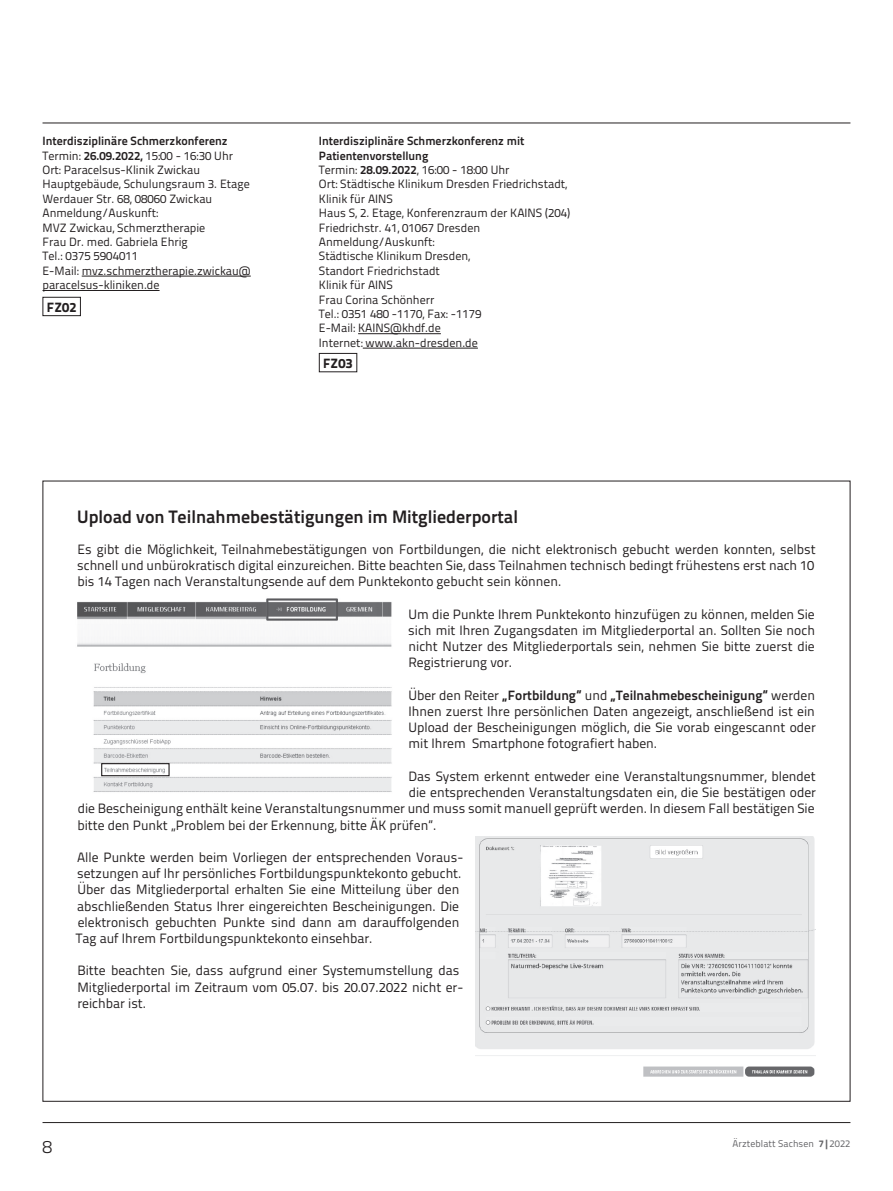
<style>
.page{position:relative;width:893px;height:1191px;background:#fff}
.page>*{position:absolute;margin:0;border:0;box-sizing:border-box;transform-origin:0 0}
.t1{font:700 18px "Titillium Text";color:#231f20}
.t2{font:300 18px "Titillium Text";color:#231f20}
.t3{font:13.5px/16.2px "Titillium Text";color:#231f20;text-align:justify}
.t4{font:800 13.5px "Titillium Text";letter-spacing:.01em;color:#231f20}
.t5{font:12px/14.4px "Titillium Text";color:#231f20}
.t6{font:9.75px "Titillium Text";letter-spacing:.01em;color:#636366}
.s1{font-weight:700}
.s2{font-weight:800}
</style>
<div class="page">
<hr style="left:43px;top:123px;width:807px;height:1px;background:#231f20">
<hr style="left:43px;top:1122px;width:807px;height:1px;background:#231f20">
<hr style="left:82px;top:276px;width:169px;height:1px;background:#231f20">
<hr style="left:43px;top:290px;width:117px;height:1px;background:#231f20">
<hr style="left:358px;top:333px;width:83px;height:1px;background:#231f20">
<hr style="left:363px;top:348px;width:115px;height:1px;background:#231f20">
<div style="left:43px;top:297px;width:38px;height:19px;border:1px solid #231f20"></div>
<div style="left:319px;top:353px;width:38px;height:19px;border:1px solid #231f20"></div>
<img style="left:476px;top:836px;width:339px;height:241px">
<img style="left:77px;top:598px;width:315px;height:194px">
<div style="left:101px;top:763px;width:69px;height:13px;border:1px solid #231f20"></div>
<p class="t5" style="left:43px;top:133px;width:210px"><span class="s1">Interdisziplinäre Schmerzkonferenz<br></span>Termin: <span class="s1">26.09.2022,</span> 15:00 - 16:30 Uhr<br>Ort: Paracelsus-Klinik Zwickau<br>Hauptgebäude, Schulungsraum 3. Etage<br>Werdauer Str. 68, 08060 Zwickau<br>Anmeldung/Auskunft:<br>MVZ Zwickau, Schmerztherapie<br>Frau Dr. med. Gabriela Ehrig<br>Tel.: 0375 5904011<br>E-Mail: mvz.schmerztherapie.zwickau@ paracelsus-kliniken.de</p>
<p class="t5" style="left:319px;top:133px;width:253px"><span class="s1">Interdisziplinäre Schmerzkonferenz mit<br>Patientenvorstellung<br></span>Termin: <span class="s1">28.09.2022</span>, 16:00 - 18:00 Uhr<br>Ort: Städtische Klinikum Dresden Friedrichstadt,<br>Klinik für AINS<br>Haus S, 2. Etage, Konferenzraum der KAINS (204)<br>Friedrichstr. 41, 01067 Dresden<br>Anmeldung/Auskunft:<br>Städtische Klinikum Dresden,<br>Standort Friedrichstadt<br>Klinik für AINS<br>Frau Corina Schönherr<br>Tel.: 0351 480 -1170, Fax: -1179<br>E-Mail: KAINS@khdf.de<br>Internet: www.akn-dresden.de</p>
<p class="t4" style="left:47px;top:296px;width:31px">FZ02</p>
<p class="t4" style="left:323px;top:352px;width:31px">FZ03</p>
<h1 class="t1" style="left:77px;top:503px;width:442px">Upload von Teilnahmebestätigungen im Mitgliederportal</h1>
<p class="t3" style="left:77px;top:540px;width:740px">Es gibt die Möglichkeit, Teilnahmebestätigungen von Fortbildungen, die nicht elektronisch gebucht werden konnten, selbst schnell und unbürokratisch digital einzureichen. Bitte beachten Sie, dass Teilnahmen technisch bedingt frühestens erst nach 10 bis 14 Tagen nach Veranstaltungsende auf dem Punktekonto gebucht sein können.</p>
<p class="t3" style="left:408px;top:605px;width:408px">Um die Punkte Ihrem Punktekonto hinzufügen zu können, melden Sie sich mit Ihren Zugangsdaten im Mitgliederportal an. Sollten Sie noch nicht Nutzer des Mitgliederportals sein, nehmen Sie bitte zuerst die Registrierung vor.</p>
<p class="t3" style="left:408px;top:686px;width:409px">Über den Reiter <span class="s1">„Fortbildung“</span> und <span class="s1">„Teilnahmebescheinigung“</span> werden Ihnen zuerst Ihre persönlichen Daten angezeigt, anschließend ist ein Upload der Bescheinigungen möglich, die Sie vorab eingescannt oder mit Ihrem Smartphone fotografiert haben.</p>
<p class="t3" style="left:408px;top:767px;width:409px">Das System erkennt entweder eine Veranstaltungsnummer, blendet</p>
<p class="t3" style="left:409px;top:783px;width:409px">die entsprechenden Veranstaltungsdaten ein, die Sie bestätigen oder</p>
<p class="t3" style="left:78px;top:799px;width:738px">die Bescheinigung enthält keine Veranstaltungsnummer und muss somit manuell geprüft werden. In diesem Fall bestätigen Sie</p>
<p class="t3" style="left:77px;top:816px;width:360px">bitte den Punkt „Problem bei der Erkennung, bitte ÄK prüfen“.</p>
<p class="t3" style="left:76px;top:848px;width:389px;text-align:left">Alle Punkte werden beim Vorliegen der entsprechenden Voraus&shy;setzungen auf Ihr persönliches Fortbildungspunktekonto gebucht.<br>Über das Mitgliederportal erhalten Sie eine Mitteilung über den abschließenden Status Ihrer eingereichten Bescheinigungen. Die elektronisch gebuchten Punkte sind dann am darauffolgenden Tag auf Ihrem Fortbildungspunktekonto einsehbar.</p>
<p class="t3" style="left:77px;top:961px;width:387px;text-align:left">Bitte beachten Sie, dass aufgrund einer Systemumstellung das<br>Mitgliederportal im Zeitraum vom 05.07. bis 20.07.2022 nicht er&shy;reichbar ist.</p>
<h1 class="t2" style="left:43px;top:1133px;width:11px">8</h1>
<p class="t6" style="left:732px;top:1136px;width:119px">Ärzteblatt Sachsen <span class="s2">7|</span>2022</p>
</div>
